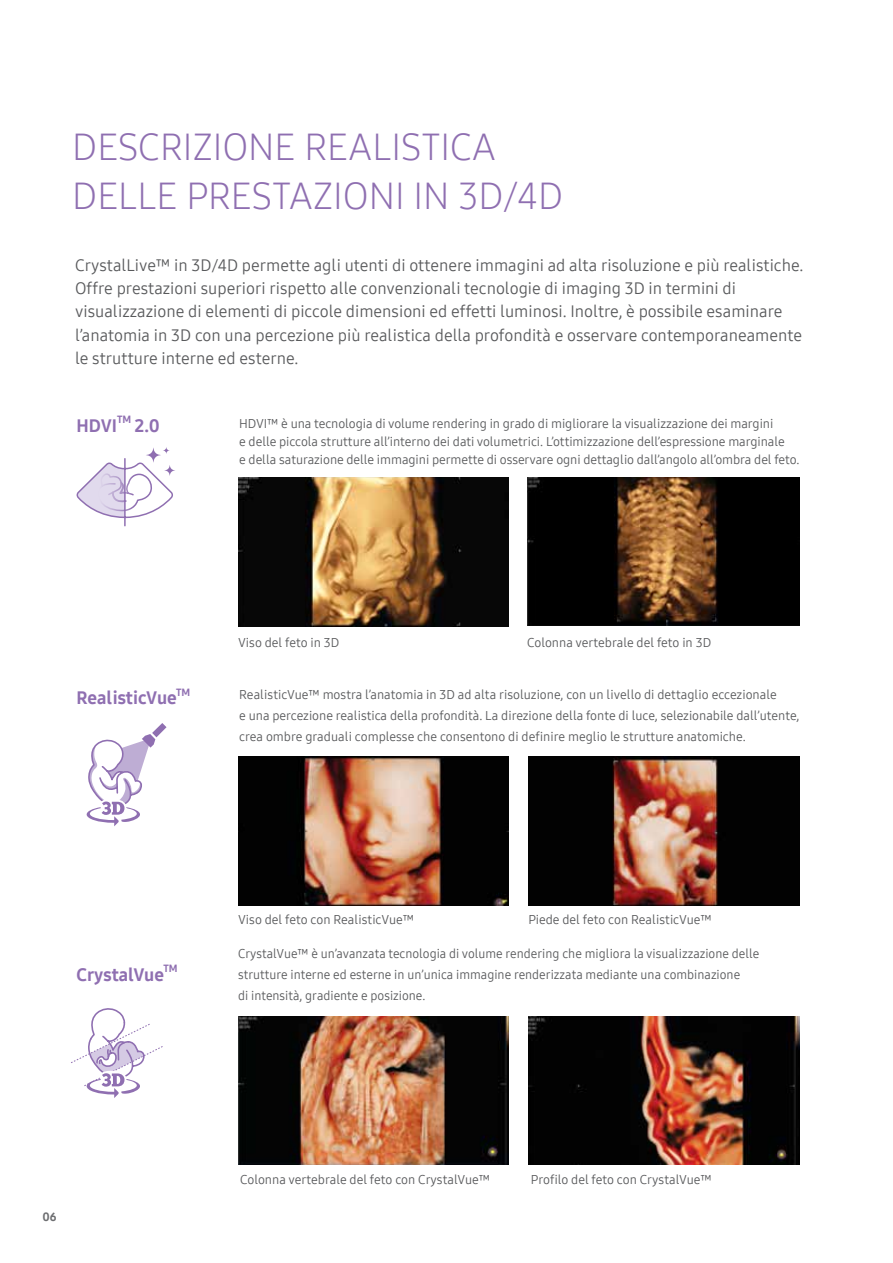
<style>
.page{position:relative;width:893px;height:1263px;background:#fff}
.page>*{position:absolute;margin:0;border:0;box-sizing:border-box;transform-origin:0 0}
.t1{font:37.5px/49.5px "Samsung One 300";color:#8f6fb1}
.t2{font:18px "Samsung One 800";color:#8f6fb1}
.t3{font:16.5px/23.2px "Samsung One 400";color:#58595b}
.t4{font:12.75px/21px "Samsung One 400";color:#58595b}
.t5{font:12px "Samsung One 800";color:#6d6e71}
.t6{font:10.5px "Samsung One 800";color:#8f6fb1}
</style>
<div class="page">
<img style="left:528px;top:756px;width:271px;height:150px">
<img style="left:238px;top:756px;width:271px;height:150px">
<img style="left:528px;top:477px;width:271px;height:149px">
<img style="left:238px;top:477px;width:270px;height:149px">
<img style="left:528px;top:1017px;width:271px;height:147px">
<img style="left:238px;top:1017px;width:271px;height:147px">
<svg style="left:76px;top:447px;width:99px;height:80px"></svg>
<svg style="left:71px;top:723px;width:96px;height:375px"></svg>
<h1 class="t1" style="left:72px;top:121px;width:492px">DESCRIZIONE REALISTICA<br>DELLE PRESTAZIONI IN 3D/4D</h1>
<p class="t3" style="left:75px;top:253px;width:730px">CrystalLive™ in 3D/4D permette agli utenti di ottenere immagini ad alta risoluzione e più realistiche.<br>Offre prestazioni superiori rispetto alle convenzionali tecnologie di imaging 3D in termini di visualizzazione di elementi di piccole dimensioni ed effetti luminosi. Inoltre, è possibile esaminare l’anatomia in 3D con una percezione più realistica della profondità e osservare contemporaneamente le strutture interne ed esterne.</p>
<h2 class="t2" style="left:77px;top:414px;width:42px">HDVI</h2>
<p class="t6" style="left:117px;top:413px;width:16px">TM</p>
<h2 class="t2" style="left:135px;top:414px;width:26px">2.0</h2>
<p class="t4" style="left:239px;top:414px;width:562px;line-height:18px">HDVI™ è una tecnologia di volume rendering in grado di migliorare la visualizzazione dei margini<br>e delle piccola strutture all’interno dei dati volumetrici. L’ottimizzazione dell’espressione marginale<br>e della saturazione delle immagini permette di osservare ogni dettaglio dall’angolo all’ombra del feto.</p>
<h2 class="t2" style="left:77px;top:686px;width:102px">RealisticVue</h2>
<p class="t6" style="left:176px;top:685px;width:16px">TM</p>
<p class="t4" style="left:238px;top:631px;width:103px">Viso del feto in 3D</p>
<p class="t4" style="left:527px;top:631px;width:186px">Colonna vertebrale del feto in 3D</p>
<p class="t4" style="left:239px;top:684px;width:562px">RealisticVue™ mostra l’anatomia in 3D ad alta risoluzione, con un livello di dettaglio eccezionale<br>e una percezione realistica della profondità. La direzione della fonte di luce, selezionabile dall’utente, crea ombre graduali complesse che consentono di definire meglio le strutture anatomiche.</p>
<h2 class="t2" style="left:77px;top:962px;width:89px">CrystalVue</h2>
<p class="t6" style="left:163px;top:961px;width:16px">TM</p>
<p class="t4" style="left:238px;top:909px;width:177px">Viso del feto con RealisticVue™</p>
<p class="t4" style="left:528px;top:909px;width:185px">Piede del feto con RealisticVue™</p>
<p class="t4" style="left:238px;top:943px;width:523px">CrystalVue™ è un’avanzata tecnologia di volume rendering che migliora la visualizzazione delle strutture interne ed esterne in un’unica immagine renderizzata mediante una combinazione<br>di intensità, gradiente e posizione.</p>
<p class="t5" style="left:43px;top:1208px;width:16px">06</p>
<p class="t4" style="left:240px;top:1168px;width:251px">Colonna vertebrale del feto con CrystalVue™</p>
<p class="t4" style="left:531px;top:1168px;width:182px">Profilo del feto con CrystalVue™</p>
</div>
